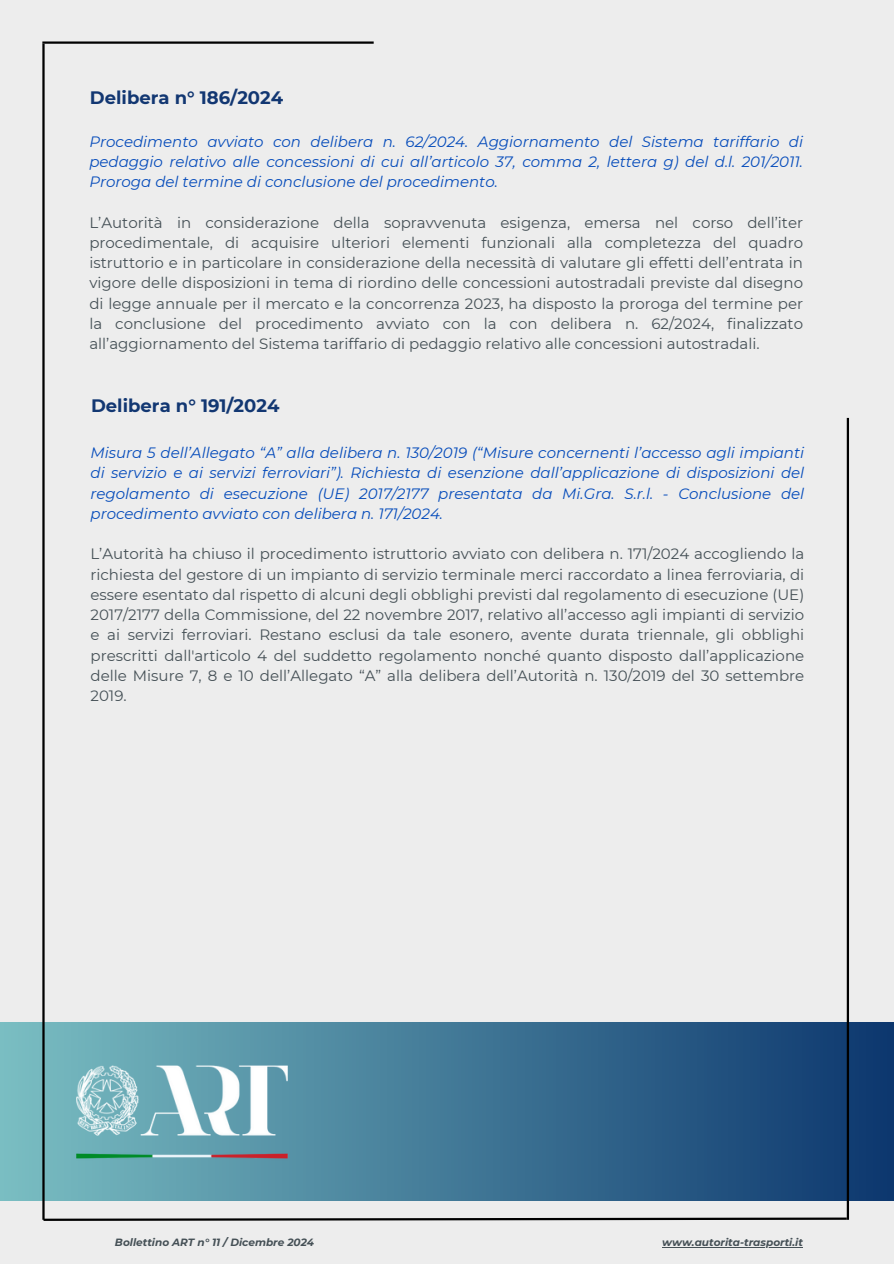
<style>
.page{position:relative;width:894px;height:1264px;background:#fff}
.page>*{position:absolute;margin:0;border:0;box-sizing:border-box;transform-origin:0 0}
.t1{font:700 18px "Montserrat";color:#123772}
.t2{font:15px/20.2px "Montserrat";color:#455056;text-align:justify}
.t3{font:italic 15px/20.2px "Montserrat";color:#064cbb;text-align:justify}
.t4{font:italic 700 10.5px "Montserrat";color:#455056}
</style>
<div class="page">
<div style="left:0;top:0;width:893px;height:1263px;background:#ededed"></div>
<div style="left:0;top:1022px;width:893px;height:178px;background:linear-gradient(to right,#7abec3,#0c366d)"></div>
<hr style="left:846px;top:418px;width:2px;height:801px;background:#000">
<hr style="left:42px;top:44px;width:3px;height:1175px;background:#000">
<hr style="left:42px;top:41px;width:331px;height:3px;background:#000">
<svg style="left:42px;top:1216px;width:806px;height:5px"></svg>
<img style="left:42px;top:1031px;width:279px;height:160px">
<hr style="left:662px;top:1246px;width:140px;height:1px;background:#455056">
<p class="t1" style="left:90px;top:87px;width:195px">Delibera n° 186/2024</p>
<p class="t3" style="left:89px;top:131px;width:715px">Procedimento avviato con delibera n. 62/2024. Aggiornamento del Sistema tariffario di pedaggio relativo alle concessioni di cui all’articolo 37, comma 2, lettera g) del d.l. 201/2011.<br>Proroga del termine di conclusione del procedimento.</p>
<h2 class="t2" style="left:89px;top:212px;width:715px">L’Autorità in considerazione della sopravvenuta esigenza, emersa nel corso dell’iter procedimentale, di acquisire ulteriori elementi funzionali alla completezza del quadro istruttorio e in particolare in considerazione della necessità di valutare gli effetti dell’entrata in vigore delle disposizioni in tema di riordino delle concessioni autostradali previste dal disegno di legge annuale per il mercato e la concorrenza 2023, ha disposto la proroga del termine per la conclusione del procedimento avviato con la con delibera n. 62/2024, finalizzato all’aggiornamento del Sistema tariffario di pedaggio relativo alle concessioni autostradali.</h2>
<h2 class="t1" style="left:91px;top:394px;width:190px">Delibera n° 191/2024</h2>
<p class="t3" style="left:90px;top:442px;width:715px">Misura 5 dell’Allegato “A” alla delibera n. 130/2019 (“Misure concernenti l’accesso agli impianti di servizio e ai servizi ferroviari”). Richiesta di esenzione dall’applicazione di disposizioni del regolamento di esecuzione (UE) 2017/2177 presentata da Mi.Gra. S.r.l. - Conclusione del procedimento avviato con delibera n. 171/2024.</p>
<p class="t2" style="left:90px;top:544px;width:715px">L’Autorità ha chiuso il procedimento istruttorio avviato con delibera n. 171/2024 accogliendo la richiesta del gestore di un impianto di servizio terminale merci raccordato a linea ferroviaria, di essere esentato dal rispetto di alcuni degli obblighi previsti dal regolamento di esecuzione (UE)<br>2017/2177 della Commissione, del 22 novembre 2017, relativo all’accesso agli impianti di servizio e ai servizi ferroviari. Restano esclusi da tale esonero, avente durata triennale, gli obblighi prescritti dall'articolo 4 del suddetto regolamento nonché quanto disposto dall’applicazione delle Misure 7, 8 e 10 dell’Allegato “A” alla delibera dell’Autorità n. 130/2019 del 30 settembre 2019.</p>
<h2 class="t4" style="left:115px;top:1235px;width:201px">Bollettino ART n° 11 / Dicembre 2024</h2>
<p class="t4" style="left:662px;top:1235px;width:142px">www.autorita-trasporti.it</p>
</div>
